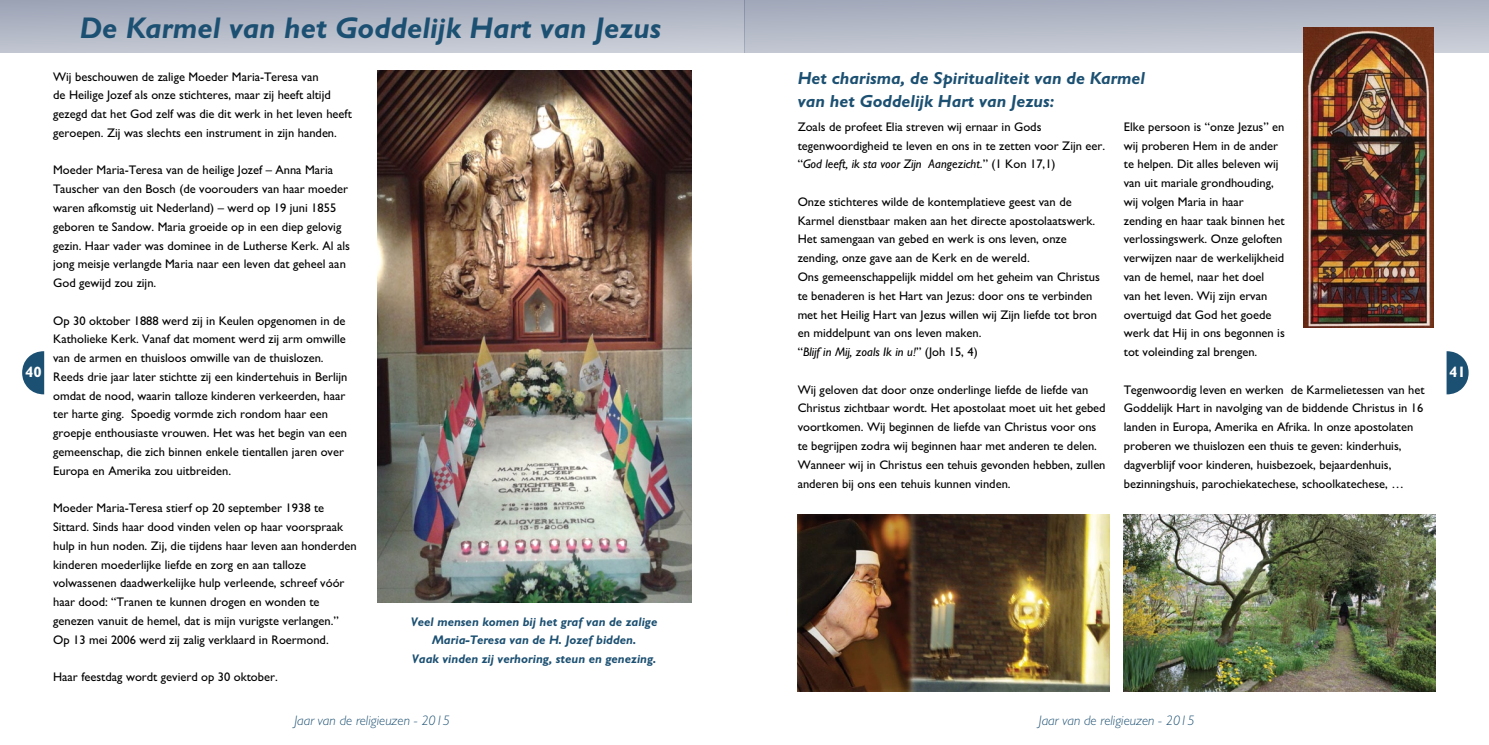
<style>
.page{position:relative;width:1489px;height:745px;background:#fff}
.page>*{position:absolute;margin:0;border:0;box-sizing:border-box;transform-origin:0 0}
.hoofdstuk{font:italic 700 30px "M Gill Sans";color:#1c5072}
.Kop_1{font:italic 700 17.5px "M Gill Sans";color:#1c5072}
.t1{font:700 15px "M Gill Sans";color:#fff}
.t2{font:italic 300 13.75px "M Gill Sans";color:#1c5072}
.standaard{font:12.5px/18.8px "M Gill Sans";color:#000}
.standaard-2{font:italic 700 12.5px "M Gill Sans";color:#1c5072}
.standaard-3{font:italic 12.5px "M Gill Sans";color:#000}
.s1{font-style:italic}
.s2{font-style:normal}
</style>
<div class="page">
<svg style="left:1446px;top:351px;width:22px;height:43px"></svg>
<svg style="left:22px;top:351px;width:22px;height:43px"></svg>
<div style="left:0;top:0;width:744px;height:53px;background:linear-gradient(to bottom,#a1a8b9,#c8ccd6)"></div>
<div style="left:744px;top:0;width:744px;height:53px;background:linear-gradient(to bottom,#a6acbd,#c7cbd5)"></div>
<img style="left:1123px;top:514px;width:312px;height:177px">
<img style="left:797px;top:514px;width:312px;height:177px">
<img style="left:1303px;top:28px;width:129px;height:299px">
<img style="left:377px;top:71px;width:314px;height:531px">
<p class="hoofdstuk" style="left:80px;top:11px;width:583px">De Karmel van het Goddelijk Hart van Jezus</p>
<p class="standaard" style="left:53px;top:67px;width:300px">Wij beschouwen de zalige Moeder Maria-Teresa van<br>de Heilige Jozef als onze stichteres, maar zij heeft altijd gezegd dat het God zelf was die dit werk in het leven heeft geroepen. Zij was slechts een instrument in zijn handen.</p>
<p class="standaard" style="left:53px;top:161px;width:298px">Moeder Maria-Teresa van de heilige Jozef – Anna Maria Tauscher van den Bosch (de voorouders van haar moeder waren afkomstig uit Nederland) – werd op 19 juni 1855 geboren te Sandow. Maria groeide op in een diep gelovig gezin. Haar vader was dominee in de Lutherse Kerk. Al als jong meisje verlangde Maria naar een leven dat geheel aan God gewijd zou zijn.</p>
<p class="standaard" style="left:53px;top:311px;width:296px">Op 30 oktober 1888 werd zij in Keulen opgenomen in de Katholieke Kerk. Vanaf dat moment werd zij arm omwille van de armen en thuisloos omwille van de thuislozen.<br>Reeds drie jaar later stichtte zij een kindertehuis in Berlijn omdat de nood, waarin talloze kinderen verkeerden, haar ter harte ging. Spoedig vormde zich rondom haar een groepje enthousiaste vrouwen. Het was het begin van een gemeenschap, die zich binnen enkele tientallen jaren over Europa en Amerika zou uitbreiden.</p>
<p class="standaard" style="left:53px;top:498px;width:305px">Moeder Maria-Teresa stierf op 20 september 1938 te Sittard. Sinds haar dood vinden velen op haar voorspraak hulp in hun noden. Zij, die tijdens haar leven aan honderden kinderen moederlijke liefde en zorg en aan talloze volwassenen daadwerkelijke hulp verleende, schreef vóór haar dood: “Tranen te kunnen drogen en wonden te genezen vanuit de hemel, dat is mijn vurigste verlangen.”</p>
<p class="standaard" style="left:53px;top:630px;width:277px">Op 13 mei 2006 werd zij zalig verklaard in Roermond.</p>
<p class="standaard" style="left:53px;top:667px;width:226px">Haar feestdag wordt gevierd op 30 oktober.</p>
<p class="Kop_1" style="left:797px;top:68px;width:349px">Het charisma, de Spiritualiteit van de Karmel</p>
<p class="Kop_1" style="left:797px;top:91px;width:258px">van het Goddelijk Hart van Jezus:</p>
<p class="standaard" style="left:797px;top:117px;width:309px">Zoals de profeet Elia streven wij ernaar in Gods tegenwoordigheid te leven en ons in te zetten voor Zijn eer. “<span class="s1">God leeft, ik sta voor Zijn Aangezicht</span>.” (1 Kon 17,1)</p>
<p class="standaard" style="left:797px;top:192px;width:299px">Onze stichteres wilde de kontemplatieve geest van de Karmel dienstbaar maken aan het directe apostolaatswerk.<br>Het samengaan van gebed en werk is ons leven, onze zending, onze gave aan de Kerk en de wereld.</p>
<p class="standaard" style="left:797px;top:267px;width:304px">Ons gemeenschappelijk middel om het geheim van Christus te benaderen is het Hart van Jezus: door ons te verbinden met het Heilig Hart van Jezus willen wij Zijn liefde tot bron en middelpunt van ons leven maken.</p>
<p class="standaard-3" style="left:797px;top:344px;width:182px"><span class="s2">“</span>Blijf in Mij, zoals Ik in u!<span class="s2">” (Joh 15, 4)</span></p>
<p class="standaard" style="left:797px;top:380px;width:309px">Wij geloven dat door onze onderlinge liefde de liefde van Christus zichtbaar wordt. Het apostolaat moet uit het gebed voortkomen. Wij beginnen de liefde van Christus voor ons te begrijpen zodra wij beginnen haar met anderen te delen.</p>
<p class="standaard" style="left:797px;top:455px;width:309px">Wanneer wij in Christus een tehuis gevonden hebben, zullen anderen bij ons een tehuis kunnen vinden.</p>
<p class="standaard" style="left:1123px;top:117px;width:162px">Elke persoon is “onze Jezus” en wij proberen Hem in de ander te helpen. Dit alles beleven wij van uit mariale grondhouding, wij volgen Maria in haar zending en haar taak binnen het verlossingswerk. Onze geloften verwijzen naar de werkelijkheid van de hemel, naar het doel<br>van het leven. Wij zijn ervan overtuigd dat God het goede werk dat Hij in ons begonnen is tot voleinding zal brengen.</p>
<p class="standaard" style="left:1123px;top:380px;width:302px">Tegenwoordig leven en werken de Karmelietessen van het Goddelijk Hart in navolging van de biddende Christus in 16 landen in Europa, Amerika en Afrika. In onze apostolaten proberen we thuislozen een thuis te geven: kinderhuis, dagverblijf voor kinderen, huisbezoek, bejaardenhuis, bezinningshuis, parochiekatechese, schoolkatechese, …</p>
<p class="t1" style="left:25px;top:363px;width:18px">40</p>
<p class="t1" style="left:1449px;top:363px;width:18px">41</p>
<p class="standaard-2" style="left:411px;top:613px;width:248px">Veel mensen komen bij het graf van de zalige</p>
<p class="standaard-2" style="left:432px;top:632px;width:206px">Maria-Teresa van de H. Jozef bidden.</p>
<p class="standaard-2" style="left:412px;top:651px;width:246px">Vaak vinden zij verhoring, steun en genezing.</p>
<p class="t2" style="left:294px;top:712px;width:157px">Jaar van de religieuzen - 2015</p>
<p class="t2" style="left:1038px;top:712px;width:157px">Jaar van de religieuzen - 2015</p>
</div>
